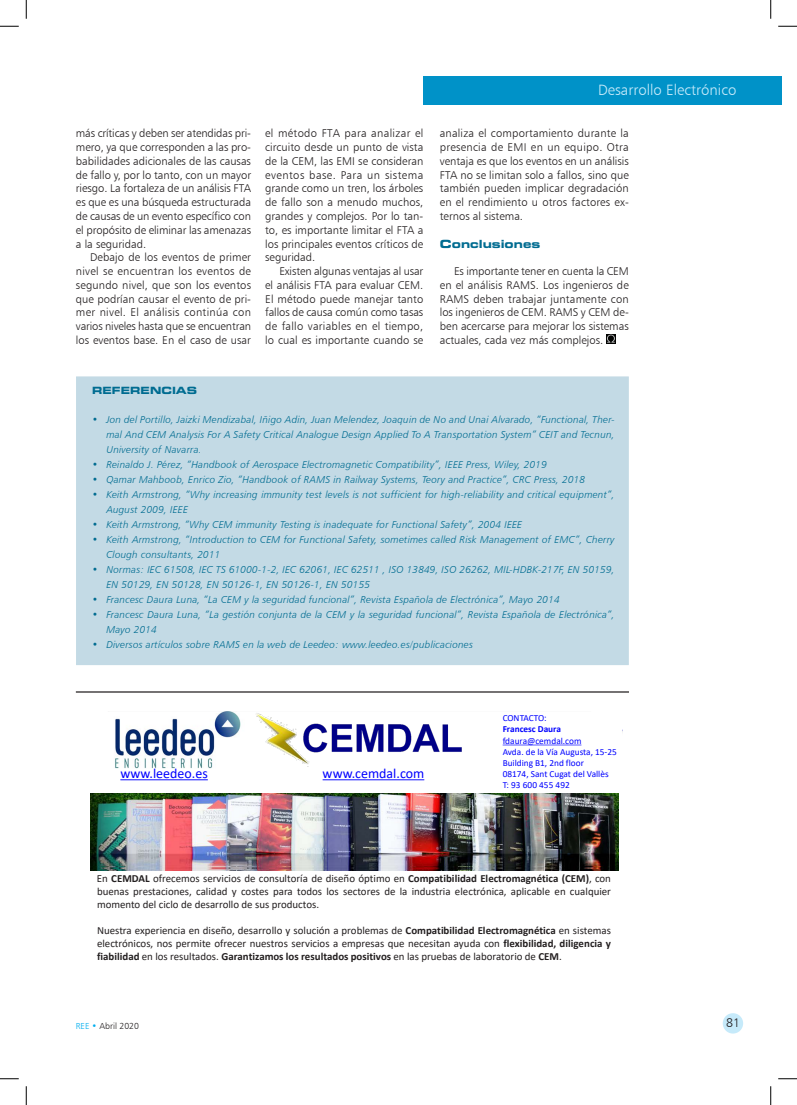
<style>
.page{position:relative;width:797px;height:1105px;background:#fff}
.page>*{position:absolute;margin:0;border:0;box-sizing:border-box;transform-origin:0 0}
.t1{font:15px "Humanist 777 BT Light B";color:#c6eafa}
.t2{font:14px "Calibri";color:#00f}
.t3{font:12.5px "Humanist 777 BT Light B";color:#231f20}
.TEXTO_ARTICULO{font:11.25px/13.8px "Humanist 777 BT Light B";color:#231f20;text-align:justify}
.TITULO_APARTADO{font:11.25px "Eurostile Bold Extended Two";color:#006c91}
.t4{font:10.88px/13px "Calibri";color:#231f20;text-align:justify}
.t5{font:10px/15px "Humanist 777 BT Light Italic B";letter-spacing:.02em;color:#006c91}
.TITULO_APARTADO-2{font:10px "Eurostile Bold Extended Two";color:#006c91}
.t6{font:9.25px/11.1px "Calibri";color:#00f}
.t7{font:8.75px "Humanist 777 BT Light B";color:#231f20}
.s1{font-weight:700}
.s2{color:#00aeef}
</style>
<div class="page">
<div style="left:423px;top:76px;width:358px;height:29px;background:#0092c8"></div>
<div style="left:722px;top:1013px;width:21px;height:20px;background:#c6eafa;border-radius:50%"></div>
<div style="left:76px;top:376px;width:552px;height:289px;background:#c3dae5;border:1px solid #c3dae5"></div>
<img style="left:90px;top:712px;width:529px;height:159px">
<svg style="left:322px;top:779px;width:102px;height:1px"></svg>
<svg style="left:120px;top:779px;width:88px;height:1px"></svg>
<div style="left:70px;top:696px;width:38px;height:37px;background:#fff;border-radius:50%"></div>
<div style="left:590px;top:698px;width:38px;height:37px;background:#fff;border-radius:50%"></div>
<hr style="left:76px;top:691px;width:553px;height:2px;background:#231f20">
<svg style="left:606px;top:334px;width:9px;height:10px"></svg>
<svg style="left:0;top:25px;width:19px;height:2px"></svg>
<svg style="left:778px;top:25px;width:19px;height:2px"></svg>
<svg style="left:0;top:1078px;width:19px;height:1px"></svg>
<svg style="left:778px;top:1078px;width:19px;height:1px"></svg>
<svg style="left:25px;top:0;width:2px;height:19px"></svg>
<svg style="left:25px;top:1086px;width:2px;height:19px"></svg>
<svg style="left:770px;top:0;width:1px;height:19px"></svg>
<svg style="left:770px;top:1086px;width:1px;height:19px"></svg>
<p class="TEXTO_ARTICULO" style="left:76px;top:127px;width:177px">más críticas y deben ser atendidas pri&shy;mero, ya que corresponden a las pro&shy;babilidades adicionales de las causas de fallo y, por lo tanto, con un mayor riesgo. La fortaleza de un análisis FTA es que es una búsqueda estructurada de causas de un evento específico con el propósito de eliminar las amenazas a la seguridad.</p>
<p class="TEXTO_ARTICULO" style="left:76px;top:250px;width:177px;text-indent:14px">Debajo de los eventos de primer nivel se encuentran los eventos de segundo nivel, que son los eventos que podrían causar el evento de pri&shy;mer nivel. El análisis continúa con varios niveles hasta que se encuentran los eventos base. En el caso de usar</p>
<p class="TEXTO_ARTICULO" style="left:265px;top:127px;width:160px">el método FTA para analizar el circuito desde un punto de vista de la CEM, las EMI se consideran eventos base. Para un sistema grande como un tren, los árboles de fallo son a menudo muchos, grandes y complejos. Por lo tan&shy;to, es importante limitar el FTA a los principales eventos críticos de seguridad.</p>
<p class="TEXTO_ARTICULO" style="left:265px;top:264px;width:160px;text-indent:14px">Existen algunas ventajas al usar el análisis FTA para evaluar CEM.<br>El método puede manejar tanto fallos de causa común como tasas de fallo variables en el tiempo, lo cual es importante cuando se</p>
<h1 class="t1" style="left:598px;top:81px;width:140px">Desarrollo Electrónico</h1>
<p class="TEXTO_ARTICULO" style="left:440px;top:127px;width:190px">analiza el comportamiento durante la presencia de EMI en un equipo. Otra ventaja es que los eventos en un análisis FTA no se limitan solo a fallos, sino que también pueden implicar degradación en el rendimiento u otros factores ex&shy;ternos al sistema.</p>
<p class="TITULO_APARTADO" style="left:440px;top:236px;width:102px">Conclusiones</p>
<p class="TEXTO_ARTICULO" style="left:440px;top:264px;width:190px;text-indent:14px">Es importante tener en cuenta la CEM en el análisis RAMS. Los ingenieros de RAMS deben trabajar juntamente con los ingenieros de CEM. RAMS y CEM de&shy;ben acercarse para mejorar los sistemas actuales, cada vez más complejos.</p>
<p class="TITULO_APARTADO-2" style="left:92px;top:383px;width:106px">REFERENCIAS</p>
<p class="t5" style="left:106px;top:411px;width:510px;text-align:justify;text-indent:-14px">• Jon del Portillo, Jaizki Mendizabal, Iñigo Adin, Juan Melendez, Joaquin de No and Unai Alvarado, “Functional, Ther&shy;mal And CEM Analysis For A Safety Critical Analogue Design Applied To A Transportation System” CEIT and Tecnun, University of Navarra.</p>
<p class="t5" style="left:92px;top:456px;width:456px">• Reinaldo J. Pérez, “Handbook of Aerospace Electromagnetic Compatibility”, IEEE Press, Wiley, 2019</p>
<p class="t5" style="left:92px;top:471px;width:494px">• Qamar Mahboob, Enrico Zio, “Handbook of RAMS in Railway Systems, Teory and Practice”, CRC Press, 2018</p>
<p class="t5" style="left:106px;top:486px;width:510px;text-indent:-14px">• Keith Armstrong, “Why increasing immunity test levels is not sufficient for high-reliability and critical equipment”,<br>August 2009, IEEE</p>
<p class="t5" style="left:92px;top:516px;width:431px">• Keith Armstrong, “Why CEM immunity Testing is inadequate for Functional Safety”, 2004 IEEE</p>
<p class="t5" style="left:106px;top:531px;width:510px;text-indent:-14px">• Keith Armstrong, “Introduction to CEM for Functional Safety, sometimes called Risk Management of EMC”, Cherry<br>Clough consultants, 2011</p>
<p class="t5" style="left:106px;top:561px;width:510px;text-indent:-14px">• Normas: IEC 61508, IEC TS 61000-1-2, IEC 62061, IEC 62511 , ISO 13849, ISO 26262, MIL-HDBK-217F, EN 50159,<br>EN 50129, EN 50128, EN 50126-1, EN 50126-1, EN 50155</p>
<p class="t5" style="left:92px;top:591px;width:469px">• Francesc Daura Luna, “La CEM y la seguridad funcional”, Revista Española de Electrónica”, Mayo 2014</p>
<p class="t5" style="left:106px;top:606px;width:510px;text-indent:-14px">• Francesc Daura Luna, “La gestión conjunta de la CEM y la seguridad funcional”, Revista Española de Electrónica”,<br>Mayo 2014</p>
<p class="t5" style="left:92px;top:636px;width:382px">• Diversos artículos sobre RAMS en la web de Leedeo: www.leedeo.es/publicaciones</p>
<p class="t2" style="left:120px;top:763px;width:89px">www.leedeo.es</p>
<p class="t2" style="left:322px;top:763px;width:103px">www.cemdal.com</p>
<p class="t6" style="left:502px;top:712px;width:116px">CONTACTO:<br><span class="s1">Francesc Daura </span>fdaura@cemdal.com<br>Avda. de la Vía Augusta, 15-25<br>Building B1, 2nd floor<br>08174, Sant Cugat del Vallès<br>T: 93 600 455 492</p>
<p class="t4" style="left:97px;top:872px;width:515px">En <span class="s1">CEMDAL</span> ofrecemos servicios de consultoría de diseño óptimo en <span class="s1">Compatibilidad Electromagnética (CEM)</span>, con buenas prestaciones, calidad y costes para todos los sectores de la industria electrónica, aplicable en cualquier momento del ciclo de desarrollo de sus productos.</p>
<p class="t4" style="left:97px;top:924px;width:515px">Nuestra experiencia en diseño, desarrollo y solución a problemas de <span class="s1">Compatibilidad Electromagnética</span> en sistemas electrónicos, nos permite ofrecer nuestros servicios a empresas que necesitan ayuda con <span class="s1">flexibilidad, diligencia y fiabilidad</span> en los resultados. <span class="s1">Garantizamos los resultados positivos</span> en las pruebas de laboratorio de <span class="s1">CEM</span>.</p>
<p class="t7" style="left:76px;top:1020px;width:65px"><span class="s2">REE •</span> Abril 2020</p>
<p class="t3" style="left:726px;top:1015px;width:16px">81</p>
</div>
